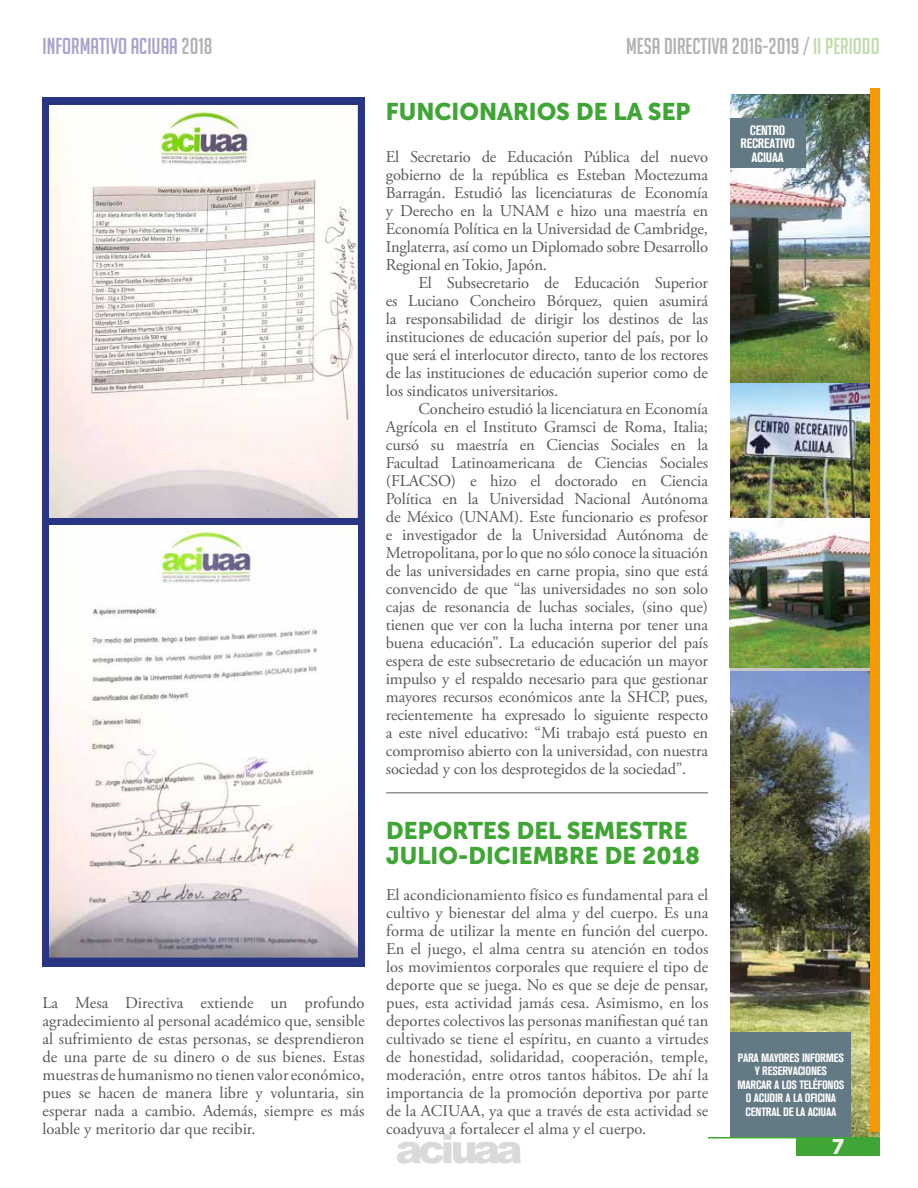
<style>
.page{position:relative;width:918px;height:1188px;background:#fff}
.page>*{position:absolute;margin:0;border:0;box-sizing:border-box;transform-origin:0 0}
.t1{font:24px/25.5px "Museo Sans Cyrl 900";color:#3fa535}
.t2{font:22.5px "Big Noodle Titling";color:#b3b2b2}
.t3{font:22.5px "Big Noodle Titling";color:#a7a3cc}
.t4{font:21px "Museo Sans Cyrl 900";color:#f2f2f2}
.t5{font:16.5px/18px "Adobe Garamond Pro";letter-spacing:-.01em;color:#575756;text-align:justify}
.t6{font:700 condensed 13.5px/13.5px "Akzidenz Grotesk BQ";letter-spacing:-.02em;color:#fff;text-align:center}
.t7{font:700 condensed 12px/13.5px "Akzidenz Grotesk BQ";letter-spacing:-.02em;color:#fff;text-align:center}
.s1{color:#b3b2b2}
.s2{color:#c2dbaf}
</style>
<div class="page">
<svg style="left:397px;top:1134px;width:124px;height:30px"></svg>
<div style="left:796px;top:1138px;width:84px;height:17px;background:#3fa535"></div>
<hr style="left:708px;top:1137px;width:172px;height:1px;background:#3fa535">
<div style="left:43px;top:97px;width:322px;height:870px;background:#283583"></div>
<img style="left:731px;top:94px;width:139px;height:289px">
<img style="left:730px;top:517px;width:140px;height:150px">
<img style="left:730px;top:383px;width:140px;height:134px">
<img style="left:731px;top:672px;width:149px;height:465px">
<div style="left:730px;top:119px;width:75px;height:49px;background:#637984"></div>
<div style="left:731px;top:1033px;width:120px;height:104px;background:#637984"></div>
<div style="left:870px;top:88px;width:10px;height:1044px;background:#f59a00"></div>
<hr style="left:386px;top:792px;width:322px;height:2px;background:#949494">
<img style="left:50px;top:105px;width:307px;height:412px">
<img style="left:50px;top:525px;width:307px;height:433px">
<h2 class="t3" style="left:43px;top:34px;width:172px">INFORMATIVO ACIUAA <span class="s1">2018</span></h2>
<h2 class="t2" style="left:626px;top:34px;width:255px">MESA DIRECTIVA 2016-2019 / <span class="s2">II PERIODO</span></h2>
<p class="t5" style="left:43px;top:994px;width:324px">La Mesa Directiva extiende un profundo agradecimiento al personal académico que, sensible al sufrimiento de estas personas, se desprendieron de una parte de su dinero o de sus bienes. Estas muestras de humanismo no tienen valor económico, pues se hacen de manera libre y voluntaria, sin esperar nada a cambio. Además, siempre es más loable y meritorio dar que recibir.</p>
<h1 class="t1" style="left:386px;top:99px;width:306px">FUNCIONARIOS DE LA SEP</h1>
<p class="t5" style="left:386px;top:148px;width:324px">El Secretario de Educación Pública del nuevo gobierno de la república es Esteban Moctezuma Barragán. Estudió las licenciaturas de Economía y Derecho en la UNAM e hizo una maestría en Economía Política en la Universidad de Cambridge, Inglaterra, así como un Diplomado sobre Desarrollo Regional en Tokio, Japón.</p>
<p class="t5" style="left:386px;top:274px;width:324px;text-indent:33px">El Subsecretario de Educación Superior es Luciano Concheiro Bórquez, quien asumirá la responsabilidad de dirigir los destinos de las instituciones de educación superior del país, por lo que será el interlocutor directo, tanto de los rectores de las instituciones de educación superior como de los sindicatos universitarios.</p>
<p class="t5" style="left:386px;top:400px;width:324px;text-indent:33px">Concheiro estudió la licenciatura en Economía Agrícola en el Instituto Gramsci de Roma, Italia; cursó su maestría en Ciencias Sociales en la Facultad Latinoamericana de Ciencias Sociales (FLACSO) e hizo el doctorado en Ciencia Política en la Universidad Nacional Autónoma de México (UNAM). Este funcionario es profesor e investigador de la Universidad Autónoma de Metropolitana, por lo que no sólo conoce la situación de las universidades en carne propia, sino que está convencido de que “las universidades no son solo cajas de resonancia de luchas sociales, (sino que) tienen que ver con la lucha interna por tener una buena educación”. La educación superior del país espera de este subsecretario de educación un mayor impulso y el respaldo necesario para que gestionar mayores recursos económicos ante la SHCP, pues, recientemente ha expresado lo siguiente respecto a este nivel educativo: “Mi trabajo está puesto en compromiso abierto con la universidad, con nuestra sociedad y con los desprotegidos de la sociedad”.</p>
<h1 class="t1" style="left:386px;top:817px;width:315px">DEPORTES DEL SEMESTRE<br>JULIO-DICIEMBRE DE 2018</h1>
<p class="t5" style="left:386px;top:886px;width:324px">El acondicionamiento físico es fundamental para el cultivo y bienestar del alma y del cuerpo. Es una forma de utilizar la mente en función del cuerpo.<br>En el juego, el alma centra su atención en todos los movimientos corporales que requiere el tipo de deporte que se juega. No es que se deje de pensar, pues, esta actividad jamás cesa. Asimismo, en los deportes colectivos las personas manifiestan qué tan cultivado se tiene el espíritu, en cuanto a virtudes de honestidad, solidaridad, cooperación, temple, moderación, entre otros tantos hábitos. De ahí la importancia de la promoción deportiva por parte de la ACIUAA, ya que a través de esta actividad se coadyuva a fortalecer el alma y el cuerpo.</p>
<p class="t6" style="left:740px;top:123px;width:56px">CENTRO<br>RECREATIVO<br>ACIUAA</p>
<p class="t7" style="left:737px;top:1051px;width:108px">PARA MAYORES INFORMES<br>Y RESERVACIONES<br>MARCAR A LOS TELÉFONOS<br>O ACUDIR A LA OFICINA<br>CENTRAL DE LA ACIUAA</p>
<p class="t4" style="left:832px;top:1135px;width:13px">7</p>
</div>
